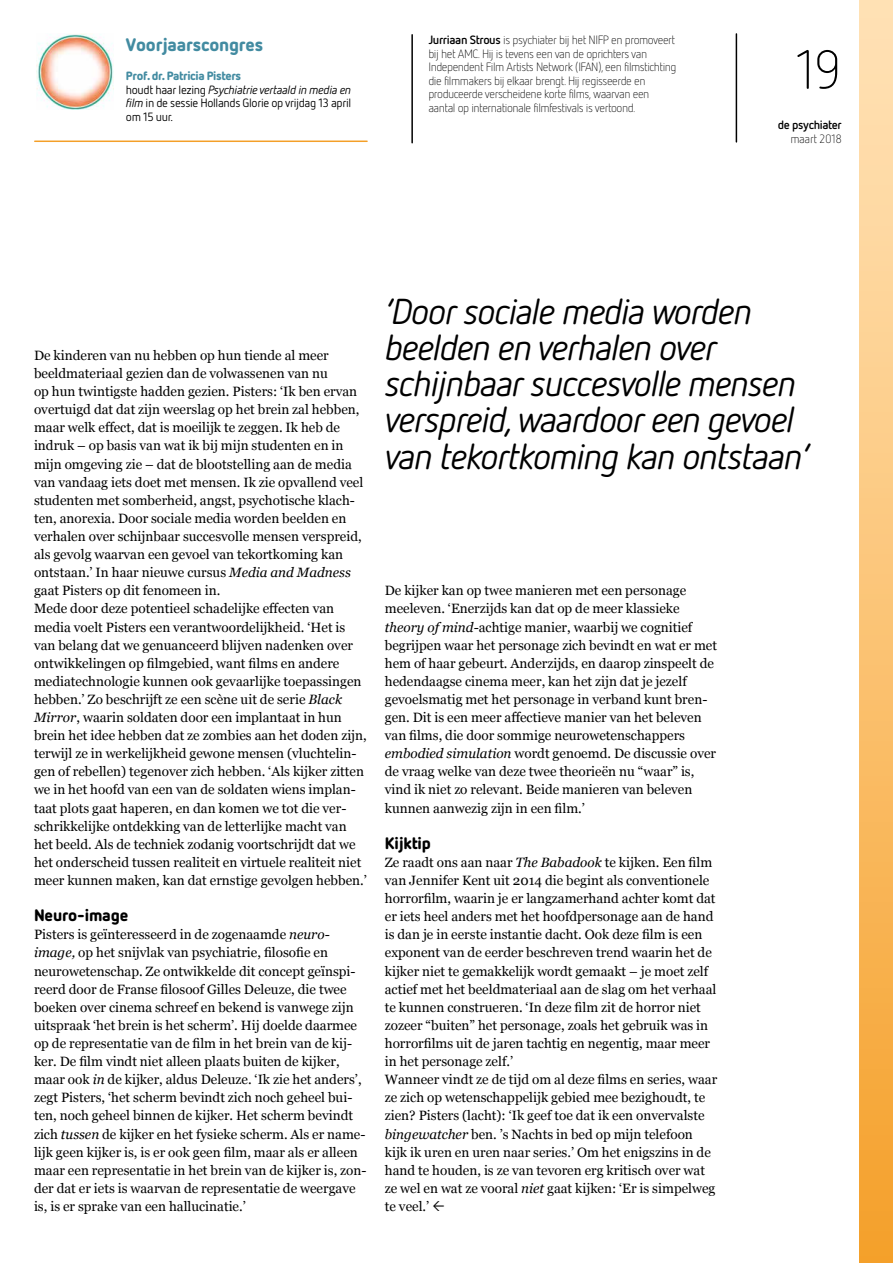
<style>
.page{position:relative;width:893px;height:1263px;background:#fff}
.page>*{position:absolute;margin:0;border:0;box-sizing:border-box;transform-origin:0 0}
.t1{font:300 54px "Netto OT";color:#000}
.t2{font:italic 36px/36.2px "Netto OT";letter-spacing:-.04em;color:#000}
.t3{font:900 18px "Netto OT";letter-spacing:-.01em;color:#428ba1}
.t4{font:900 16.5px "Netto OT";letter-spacing:-.01em;color:#000}
.t5{font:13.5px/18.1px "Georgia";color:#000}
.t6{font:300 12px/13.5px "Netto OT";letter-spacing:-.04em;color:#000}
.t7{font:12px/13.5px "Netto OT";letter-spacing:-.03em;color:#000}
.t8{font:700 12px "Netto OT";letter-spacing:-.03em;color:#000}
.s1{font-weight:900;color:#428ba1}
.s2{font-style:italic}
.s3{font-weight:700}
</style>
<div class="page">
<hr style="left:411px;top:35px;width:2px;height:108px;background:#000">
<hr style="left:35px;top:141px;width:332px;height:1px;background:#f49f28">
<img style="left:37px;top:33px;width:76px;height:77px">
<div style="left:860px;top:0;width:33px;height:1263px;background:linear-gradient(to bottom,#ffe4bb,#f5a12b)"></div>
<hr style="left:736px;top:34px;width:1px;height:108px;background:#000">
<h3 class="t3" style="left:126px;top:33px;width:139px">Voorjaarscongres</h3>
<p class="t7" style="left:126px;top:69px;width:227px"><span class="s1">Prof. dr. Patricia Pisters<br></span>houdt haar lezing <span class="s2">Psychiatrie vertaald in media en film</span> in de sessie Hollands Glorie op vrijdag 13 april om 15 uur.</p>
<p class="t6" style="left:428px;top:33px;width:250px"><span class="s3">Jurriaan Strous</span> is psychiater bij het NIFP en promoveert bij het AMC. Hij is tevens een van de oprichters van Independent Film Artists Network (IFAN), een filmstichting die filmmakers bij elkaar brengt. Hij regisseerde en produceerde verscheidene korte films, waarvan een aantal op internationale filmfestivals is vertoond.</p>
<h1 class="t1" style="left:796px;top:37px;width:48px">19</h1>
<p class="t8" style="left:778px;top:117px;width:66px">de psychiater</p>
<p class="t6" style="left:790px;top:132px;width:53px">maart 2018</p>
<p class="t5" style="left:34px;top:346px;width:334px">De kinderen van nu hebben op hun tiende al meer beeldmateriaal gezien dan de volwassenen van nu<br>op hun twintigste hadden gezien. Pisters: ‘Ik ben ervan overtuigd dat dat zijn weerslag op het brein zal hebben, maar welk effect, dat is moeilijk te zeggen. Ik heb de indruk – op basis van wat ik bij mijn studenten en in mijn omgeving zie – dat de blootstelling aan de media van vandaag iets doet met mensen. Ik zie opvallend veel studenten met somberheid, angst, psychotische klach&shy;ten, anorexia. Door sociale media worden beelden en verhalen over schijnbaar succesvolle mensen verspreid, als gevolg waarvan een gevoel van tekortkoming kan ontstaan.’ In haar nieuwe cursus <span class="s2">Media and Madness </span>gaat Pisters op dit fenomeen in.<br>Mede door deze potentieel schadelijke effecten van media voelt Pisters een verantwoordelijkheid. ‘Het is van belang dat we genuanceerd blijven nadenken over ontwikkelingen op filmgebied, want films en andere mediatechnologie kunnen ook gevaarlijke toepassingen hebben.’ Zo beschrijft ze een scène uit de serie <span class="s2">Black Mirror</span>, waarin soldaten door een implantaat in hun brein het idee hebben dat ze zombies aan het doden zijn, terwijl ze in werkelijkheid gewone mensen (vluchtelin&shy;gen of rebellen) tegenover zich hebben. ‘Als kijker zitten we in het hoofd van een van de soldaten wiens implan&shy;taat plots gaat haperen, en dan komen we tot die ver&shy;schrikkelijke ontdekking van de letterlijke macht van het beeld. Als de techniek zodanig voortschrijdt dat we het onderscheid tussen realiteit en virtuele realiteit niet meer kunnen maken, kan dat ernstige gevolgen hebben.’</p>
<p class="t4" style="left:34px;top:905px;width:96px">Neuro-image</p>
<p class="t5" style="left:34px;top:925px;width:334px">Pisters is geïnteresseerd in de zogenaamde <span class="s2">neuro&shy;image,</span> op het snijvlak van psychiatrie, filosofie en neurowetenschap. Ze ontwikkelde dit concept geïnspi&shy;reerd door de Franse filosoof Gilles Deleuze, die twee boeken over cinema schreef en bekend is vanwege zijn uitspraak ‘het brein is het scherm’. Hij doelde daarmee op de representatie van de film in het brein van de kij&shy;ker. De film vindt niet alleen plaats buiten de kijker, maar ook <span class="s2">in</span> de kijker, aldus Deleuze. ‘Ik zie het anders’, zegt Pisters, ‘het scherm bevindt zich noch geheel bui&shy;ten, noch geheel binnen de kijker. Het scherm bevindt zich <span class="s2">tussen</span> de kijker en het fysieke scherm. Als er name&shy;lijk geen kijker is, is er ook geen film, maar als er alleen maar een representatie in het brein van de kijker is, zon&shy;der dat er iets is waarvan de representatie de weergave is, is er sprake van een hallucinatie.’</p>
<h2 class="t2" style="left:385px;top:292px;width:426px">‘Door sociale media worden beelden en verhalen over schijnbaar succesvolle mensen verspreid, waardoor een gevoel van tekortkoming kan ontstaan’</h2>
<p class="t5" style="left:385px;top:581px;width:334px">De kijker kan op twee manieren met een personage meeleven. ‘Enerzijds kan dat op de meer klassieke <span class="s2">theory of mind-</span>achtige manier, waarbij we cognitief begrijpen waar het personage zich bevindt en wat er met hem of haar gebeurt. Anderzijds, en daarop zinspeelt de hedendaagse cinema meer, kan het zijn dat je jezelf gevoelsmatig met het personage in verband kunt bren&shy;gen. Dit is een meer affectieve manier van het beleven van films, die door sommige neurowetenschappers <span class="s2">embodied simulation</span> wordt genoemd. De discussie over de vraag welke van deze twee theorieën nu “waar” is, vind ik niet zo relevant. Beide manieren van beleven kunnen aanwezig zijn in een film.’</p>
<p class="t4" style="left:385px;top:832px;width:48px">Kijktip</p>
<p class="t5" style="left:385px;top:853px;width:334px">Ze raadt ons aan naar <span class="s2">The Babadook</span> te kijken. Een film van Jennifer Kent uit 2014 die begint als conventionele horrorfilm, waarin je er langzamerhand achter komt dat er iets heel anders met het hoofdpersonage aan de hand is dan je in eerste instantie dacht. Ook deze film is een exponent van de eerder beschreven trend waarin het de kijker niet te gemakkelijk wordt gemaakt – je moet zelf actief met het beeldmateriaal aan de slag om het verhaal te kunnen construeren. ‘In deze film zit de horror niet zozeer “buiten” het personage, zoals het gebruik was in horrorfilms uit de jaren tachtig en negentig, maar meer in het personage zelf.’<br>Wanneer vindt ze de tijd om al deze films en series, waar ze zich op wetenschappelijk gebied mee bezighoudt, te zien? Pisters (lacht): ‘Ik geef toe dat ik een onvervalste <span class="s2">bingewatcher</span> ben. ’s Nachts in bed op mijn telefoon kijk ik uren en uren naar series.’ Om het enigszins in de hand te houden, is ze van tevoren erg kritisch over wat ze wel en wat ze vooral <span class="s2">niet</span> gaat kijken: ‘Er is simpelweg te veel.’</p>
</div>
